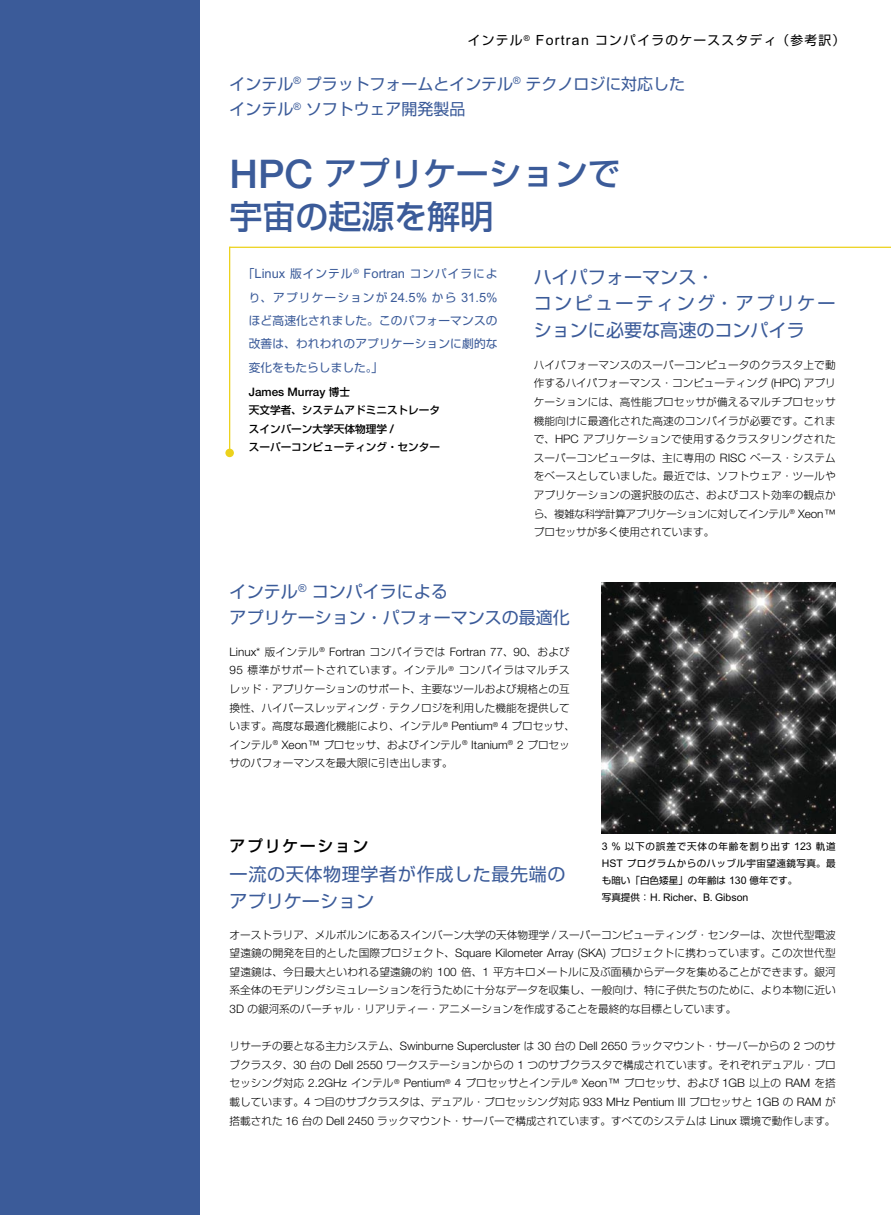
<style>
.page{position:relative;width:891px;height:1215px;background:#fff}
.page>*{position:absolute;margin:0;border:0;box-sizing:border-box;transform-origin:0 0}
.t1{font:500 33px "Shin Go Pro";color:#3b5b99}
.t2{font:18px/26.5px "Shin Go Pro";letter-spacing:.015em;color:#3b5b99}
.t3{font:18px/26.5px "Shin Go Pro";letter-spacing:.035em;color:#3b5b99}
.t4{font:16.95px "Shin Go Pro";color:#3b5b99}
.t5{font:15.9px "Shin Go Pro";color:#3b5b99}
.t6{font:500 15.9px "Shin Go Pro";letter-spacing:.1em;color:#000}
.t7{font:12.75px "Shin Go Pro";letter-spacing:.1em;color:#000}
.t8{font:11.7px/23.4px "Shin Go Pro";letter-spacing:.015em;color:#3b5b99;text-align:justify}
.t9{font:300 11.7px "Helvetica Neue";color:#000}
.t10{font:500 11.7px "Helvetica Neue";color:#000}
.t11{font:300 10.65px/18.6px "Shin Go Pro";color:#000;text-align:justify}
.t12{font:500 10.65px "Shin Go Pro";color:#000}
.t13{font:10.5px "Arial";color:#000}
.t14{font:9.6px/16.8px "Shin Go Pro";letter-spacing:.045em;color:#000;text-align:justify}
.s1{font-family:"Arial";font-size:14.1px}
.s2{font-family:"Helvetica Neue";font-size:39.6px}
.s3{font-family:"Arial";font-size:12.9px}
.s4{font-family:"Shin Go Pro";font-size:10.65px}
.s5{font-family:"Helvetica Neue";font-size:11.7px}
.s6{font-family:"Arial";font-size:10.5px}
.s7{font-family:"Shin Go Pro";font-size:9.6px}
</style>
<div class="page">
<div style="left:0;top:0;width:200px;height:1215px;background:#3b5b99"></div>
<img style="left:602px;top:583px;width:234px;height:250px">
<hr style="left:230px;top:247px;width:661px;height:1px;background:#ecd21c">
<hr style="left:229px;top:247px;width:1px;height:204px;background:#ecd21c">
<div style="left:225px;top:449px;width:9px;height:8px;background:#ecd21c;border-radius:50%"></div>
<p class="t7" style="left:468px;top:30px;width:379px">インテル<sup>®</sup> <span class="s1">Fortran</span> コンパイラのケーススタディ（参考訳）</p>
<p class="t5" style="left:230px;top:70px;width:457px">インテル<sup>®</sup> プラットフォームとインテル<sup>®</sup> テクノロジに対応した</p>
<p class="t5" style="left:230px;top:96px;width:237px">インテル<sup>®</sup> ソフトウェア開発製品</p>
<p class="t1" style="left:230px;top:147px;width:393px"><span class="s2">HPC</span> アプリケーションで</p>
<p class="t1" style="left:230px;top:189px;width:265px">宇宙の起源を解明</p>
<p class="t8" style="left:249px;top:261px;width:250px;text-indent:-6px">「<span class="s3">Linux</span> 版インテル<sup>®</sup> <span class="s3">Fortran</span> コンパイラにより、アプリケーションが <span class="s3">24.5%</span> から <span class="s3">31.5%</span>ほど高速化されました。このパフォーマンスの改善は、われわれのアプリケーションに劇的な変化をもたらしました。」</p>
<p class="t10" style="left:249px;top:385px;width:103px">James Murray <span class="s4">博士</span></p>
<p class="t12" style="left:249px;top:402px;width:193px">天文学者、システムアドミニストレータ</p>
<p class="t12" style="left:249px;top:420px;width:146px">スインバーン大学天体物理学 <span class="s5">/</span></p>
<p class="t12" style="left:249px;top:438px;width:193px">スーパーコンピューティング・センター</p>
<p class="t2" style="left:534px;top:261px;width:182px">ハイパフォーマンス・</p>
<p class="t2" style="left:534px;top:288px;width:303px">コンピューティング・アプリケーションに必要な高速のコンパイラ</p>
<p class="t11" style="left:534px;top:354px;width:303px">ハイパフォーマンスのスーパーコンピュータのクラスタ上で動作するハイパフォーマンス・コンピューティング <span class="s5">(HPC)</span> アプリケーションには、高性能プロセッサが備えるマルチプロセッサ機能向けに最適化された高速のコンパイラが必要です。これまで、<span class="s5">HPC</span> アプリケーションで使用するクラスタリングされたスーパーコンピュータは、主に専用の <span class="s5">RISC</span> ベース・システムをベースとしていました。最近では、ソフトウェア・ツールやアプリケーションの選択肢の広さ、およびコスト効率の観点から、複雑な科学計算アプリケーションに対してインテル<sup>®</sup> <span class="s5">Xeon™</span>プロセッサが多く使用されています。</p>
<p class="t4" style="left:230px;top:577px;width:220px">インテル<sup>®</sup> コンパイラによる</p>
<p class="t4" style="left:230px;top:604px;width:342px">アプリケーション・パフォーマンスの最適化</p>
<p class="t9" style="left:230px;top:644px;width:342px">Linux* <span class="s4">版インテル</span><sup>®</sup> Fortran <span class="s4">コンパイラでは</span> Fortran 77<span class="s4">、</span>90<span class="s4">、および</span></p>
<p class="t11" style="left:230px;top:660px;width:347px;text-align:left"><span class="s5">95</span> 標準がサポートされています。インテル<sup>®</sup> コンパイラはマルチスレッド・アプリケーションのサポート、主要なツールおよび規格との互換性、ハイパースレッディング・テクノロジを利用した機能を提供しています。高度な最適化機能により、インテル<sup>®</sup> <span class="s5">Pentium</span><sup>®</sup> <span class="s5">4</span> プロセッサ、インテル<sup>®</sup> <span class="s5">Xeon™</span> プロセッサ、およびインテル<sup>®</sup> <span class="s5">Itanium</span><sup>®</sup> <span class="s5">2</span> プロセッサのパフォーマンスを最大限に引き出します。</p>
<p class="t6" style="left:230px;top:833px;width:140px">アプリケーション</p>
<p class="t3" style="left:230px;top:859px;width:337px">一流の天体物理学者が作成した最先端のアプリケーション</p>
<p class="t14" style="left:602px;top:837px;width:235px"><span class="s6">3 %</span> 以下の誤差で天体の年齢を割り出す <span class="s6">123</span> 軌道<span class="s6">HST</span> プログラムからのハッブル宇宙望遠鏡写真。最も暗い「白色矮星」の年齢は <span class="s6">130</span> 億年です。</p>
<p class="t13" style="left:602px;top:891px;width:148px"><span class="s7">写真提供：</span> H. Richer<span class="s7">、</span>B. Gibson</p>
<p class="t11" style="left:230px;top:924px;width:607px">オーストラリア、メルボルンにあるスインバーン大学の天体物理学 <span class="s5">/</span> スーパーコンピューティング・センターは、次世代型電波望遠鏡の開発を目的とした国際プロジェクト、<span class="s5">Square Kilometer Array (SKA)</span> プロジェクトに携わっています。この次世代型望遠鏡は、今日最大といわれる望遠鏡の約 <span class="s5">100</span> 倍、<span class="s5">1</span> 平方キロメートルに及ぶ面積からデータを集めることができます。銀河系全体のモデリングシミュレーションを行うために十分なデータを収集し、一般向け、特に子供たちのために、より本物に近い<span class="s5">3D</span> の銀河系のバーチャル・リアリティー・アニメーションを作成することを最終的な目標としています。</p>
<p class="t11" style="left:230px;top:1035px;width:607px">リサーチの要となる主力システム、<span class="s5">Swinburne Supercluster</span> は <span class="s5">30</span> 台の <span class="s5">Dell 2650</span> ラックマウント・サーバーからの <span class="s5">2</span> つのサブクラスタ、<span class="s5">30</span> 台の <span class="s5">Dell 2550</span> ワークステーションからの <span class="s5">1</span> つのサブクラスタで構成されています。それぞれデュアル・プロセッシング対応 <span class="s5">2.2GHz</span> インテル<sup>®</sup> <span class="s5">Pentium</span><sup>®</sup> <span class="s5">4</span> プロセッサとインテル<sup>®</sup> <span class="s5">Xeon™</span> プロセッサ、および <span class="s5">1GB</span> 以上の <span class="s5">RAM</span> を搭載しています。<span class="s5">4</span> つ目のサブクラスタは、デュアル・プロセッシング対応 <span class="s5">933 MHz Pentium III</span> プロセッサと <span class="s5">1GB</span> の <span class="s5">RAM</span> が搭載された <span class="s5">16</span> 台の <span class="s5">Dell 2450</span> ラックマウント・サーバーで構成されています。すべてのシステムは <span class="s5">Linux</span> 環境で動作します。</p>
</div>
